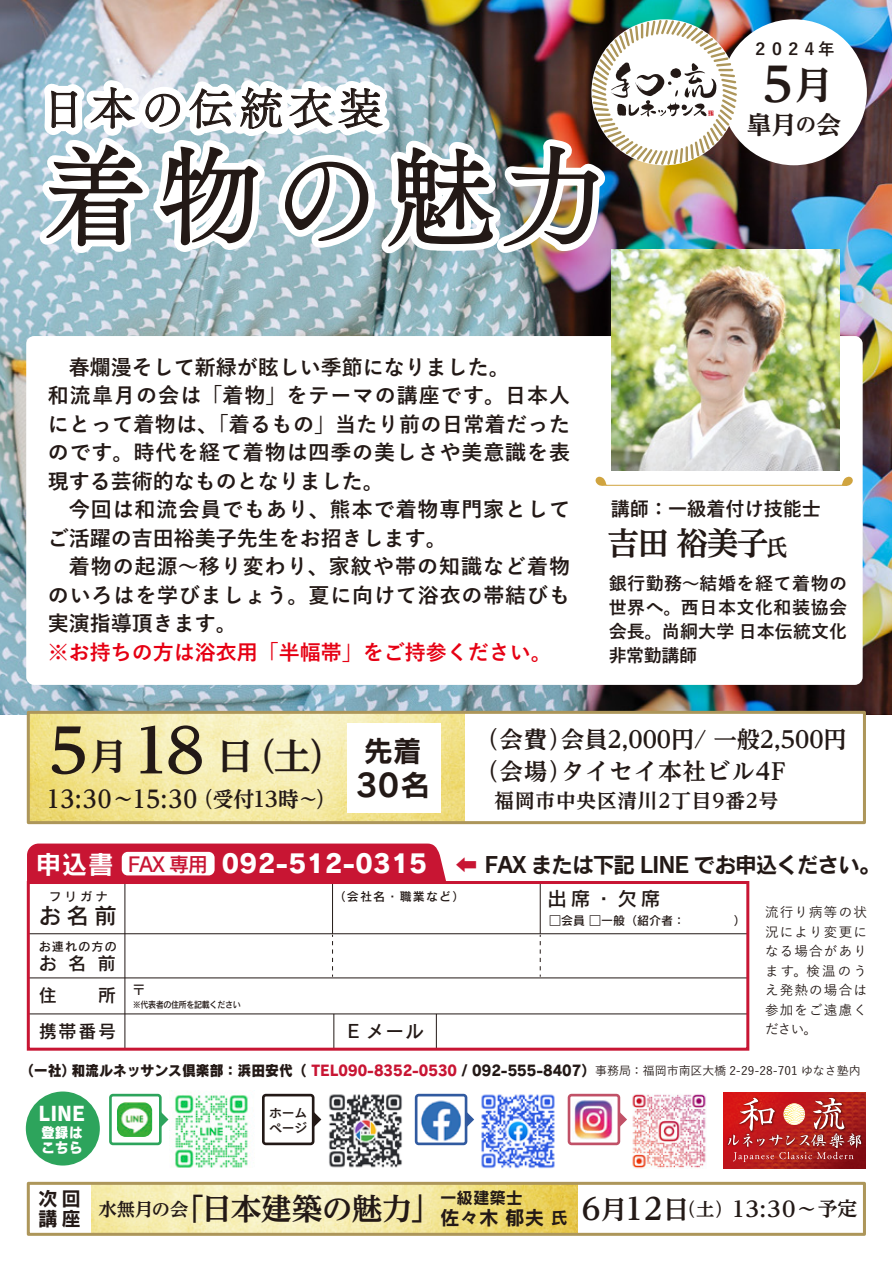
<style>
.page{position:relative;width:893px;height:1263px;background:#fff}
.page>*{position:absolute;margin:0;border:0;box-sizing:border-box;transform-origin:0 0}
.t1{font:109.5px "Tsuku Old Min Pro R";letter-spacing:.05em;color:#231916}
.t2{font:700 expanded 47.25px "UD Reimin Pro";color:#231916}
.t3{font:45px "Tsuku Old Min Pro R";letter-spacing:.1em;color:#231916}
.t4{font:700 36.45px "UD Reimin Pro";color:#231916}
.t5{font:700 31.65px "UD Reimin Pro";color:#231916}
.t6{font:31.2px "Rodin Pro B";color:#231916}
.t7{font:700 30px "UD Reimin Pro";letter-spacing:-.015em;color:#231916}
.t8{font:29.25px "Rodin Pro B";color:#231916}
.t9{font:25.5px "Rodin Pro B";color:#fff}
.t10{font:700 expanded 24.6px "UD Reimin Pro";color:#231916}
.t11{font:700 24px "UD Reimin Pro";letter-spacing:.035em;color:#231916;scale:.93 1}
.t12{font:700 23.1px/31.5px "UD Reimin Pro";letter-spacing:.05em;color:#231916}
.t13{font:22.35px "Rodin Pro DB";color:#231916}
.t14{font:21.75px "Rodin Pro B";letter-spacing:-.05em;color:#231916}
.t15{font:700 21.45px "UD Reimin Pro";color:#231916}
.t16{font:700 21px/28.5px "Yu Go";letter-spacing:.04em;color:#231916}
.t17{font:700 21px "Yu Go";color:#e60013}
.t18{font:700 19.5px "UD Reimin Pro";letter-spacing:.05em;color:#231916}
.t19{font:700 19.5px "Yu Go";color:#231916}
.t20{font:19.5px "Rodin Pro B";color:#231916}
.t21{font:19.5px "Rodin Pro DB";color:#231916}
.t22{font:19.5px "Rodin Cattleya Pro EB";color:#fff;scale:.95 1}
.t23{font:700 18px/24px "Yu Go";letter-spacing:.03em;color:#231916;text-align:justify}
.t24{font:18px "Rodin Pro DB";letter-spacing:.1em;color:#231916}
.t25{font:16.5px "Rodin Pro B";color:#231916}
.t26{font:700 16.5px "Yu Go";color:#231916}
.t27{font:14.55px "Rodin Pro EB";color:#231916;scale:.95 1}
.t28{font:14.55px/15px "Rodin Cattleya Pro EB";color:#fff;scale:.95 1}
.t29{font:500 13.5px/19.5px "Yu Go";letter-spacing:.09em;color:#231916;text-align:justify}
.t30{font:13.5px/15px "Tsuku Go Pro B";letter-spacing:-.05em;color:#231916}
.t31{font:13.5px "Rodin Pro DB";color:#231916}
.t32{font:12px "Rodin Pro DB";letter-spacing:.1em;color:#231916}
.t33{font:9px "Rodin Pro DB";letter-spacing:-.05em;color:#231916;scale:.9 1}
.s1{font-size:37.5px}
.s2{font-size:20.55px}
.s3{font-size:22.8px}
.s4{font-size:61.2px}
.s5{font-size:21px}
.s6{font-size:29.25px}
.s7{font-family:"Rodin Pro DB";font-size:19.95px;color:#c81533}
.s8{font-family:"Rodin Pro EB";font-size:25.2px;color:#fff}
.s9{font-family:"Koz Go Pr 6 N";color:#c81533}
.s10{color:#c81533}
.s11{font-family:"Yu Go";font-weight:500;font-size:11.85px}
.s12{font-size:25.5px}
.s13{font-size:16.5px}
.s14{font-size:19.65px}
</style>
<div class="page">
<img style="left:0;top:0;width:892px;height:715px">
<img style="left:574px;top:1100px;width:39px;height:40px">
<img style="left:421px;top:1100px;width:41px;height:41px">
<div style="left:27px;top:843px;width:419px;height:38px;background:#c81533"></div>
<hr style="left:28px;top:933px;width:720px;height:1px;background:#231916">
<hr style="left:28px;top:977px;width:720px;height:1px;background:#231916">
<hr style="left:28px;top:1013px;width:720px;height:1px;background:#231916">
<hr style="left:124px;top:882px;width:1px;height:167px;background:#231916">
<hr style="left:540px;top:882px;width:1px;height:52px;background:#231916">
<hr style="left:332px;top:882px;width:1px;height:52px;background:#231916">
<svg style="left:540px;top:935px;width:1px;height:42px"></svg>
<svg style="left:332px;top:935px;width:1px;height:42px"></svg>
<hr style="left:333px;top:1014px;width:1px;height:35px;background:#231916">
<hr style="left:436px;top:1014px;width:1px;height:35px;background:#231916">
<div style="left:122px;top:852px;width:93px;height:23px;background:#fff;border-radius:6px"></div>
<div style="left:27px;top:881px;width:722px;height:170px;border:3px solid #c81533"></div>
<svg style="left:723px;top:1092px;width:142px;height:76px;background:#b21718"></svg>
<img style="left:737px;top:1095px;width:110px;height:3px">
<img style="left:726px;top:1132px;width:138px;height:19px">
<img style="left:728px;top:1098px;width:133px;height:64px">
<div style="left:26px;top:336px;width:837px;height:349px;background:#fff;border-radius:8px"></div>
<svg style="left:842px;top:476px;width:11px;height:10px"></svg>
<svg style="left:595px;top:476px;width:12px;height:10px"></svg>
<hr style="left:606px;top:485px;width:236px;height:1px;background:#d0a43f">
<div style="left:721px;top:19px;width:146px;height:146px;background:#fff;border-radius:50%"></div>
<img style="left:329px;top:1094px;width:73px;height:74px">
<div style="left:109px;top:1094px;width:53px;height:51px;border:3px solid #2da45c;border-radius:3px"></div>
<img style="left:481px;top:1094px;width:74px;height:75px">
<img style="left:632px;top:1094px;width:74px;height:74px">
<img style="left:91px;top:1186px;width:487px;height:46px">
<div style="left:262px;top:1094px;width:52px;height:51px;border:3px solid #231916;border-radius:3px"></div>
<svg style="left:313px;top:1111px;width:8px;height:17px"></svg>
<div style="left:415px;top:1094px;width:52px;height:51px;border:3px solid #315aa0;border-radius:3px"></div>
<svg style="left:466px;top:1111px;width:8px;height:17px"></svg>
<div style="left:568px;top:1094px;width:52px;height:51px;border:3px solid #c15167;border-radius:3px"></div>
<svg style="left:619px;top:1111px;width:8px;height:17px"></svg>
<img style="left:117px;top:1102px;width:14px;height:35px">
<div style="left:26px;top:1091px;width:74px;height:74px;background:#2da45c;border-radius:50%"></div>
<img style="left:31px;top:715px;width:434px;height:105px">
<div style="left:348px;top:723px;width:93px;height:90px;background:#fff"></div>
<div style="left:27px;top:711px;width:839px;height:113px;border:3px solid #ad965a"></div>
<div style="left:27px;top:1182px;width:839px;height:54px;border:3px solid #ad965a"></div>
<svg style="left:37px;top:265px;width:59px;height:786px"></svg>
<svg style="left:131px;top:265px;width:79px;height:971px"></svg>
<svg style="left:210px;top:265px;width:95px;height:971px"></svg>
<svg style="left:298px;top:265px;width:99px;height:540px"></svg>
<img style="left:0;top:0;width:739px;height:265px">
<img style="left:611px;top:250px;width:228px;height:221px">
<h3 class="t3" style="left:41px;top:74px;width:343px">日本の伝統衣装</h3>
<h1 class="t1" style="left:41px;top:114px;width:571px">着物の魅力</h1>
<p class="t26" style="left:752px;top:40px;width:84px">２０２４年</p>
<h2 class="t2" style="left:763px;top:46px;width:71px">5<span class="s1">月</span></h2>
<p class="t10" style="left:747px;top:104px;width:96px">皐月<span class="s2">の</span>会</p>
<p class="t16" style="left:48px;top:353px;width:524px;text-indent:21px">春爛漫そして新緑が眩しい季節になりました。<br>和流皐月の会は「着物」をテーマの講座です。日本人にとって着物は、「着るもの」当たり前の日常着だったのです。時代を経て着物は四季の美しさや美意識を表現する芸術的なものとなりました。<br>　今回は和流会員でもあり、熊本で着物専門家としてご活躍の吉田裕美子先生をお招きします。<br>　着物の起源～移り変わり、家紋や帯の知識など着物のいろはを学びましょう。夏に向けて浴衣の帯結びも実演指導頂きます。</p>
<p class="t17" style="left:48px;top:640px;width:505px">※お持ちの方は浴衣用「半幅帯」をご持参ください。</p>
<p class="t19" style="left:611px;top:497px;width:212px">講師：一級着付け技能士</p>
<h3 class="t5" style="left:607px;top:517px;width:182px">吉田 裕美子<span class="s3">氏</span></h3>
<p class="t23" style="left:609px;top:572px;width:240px">銀行勤務～結婚を経て着物の世界へ。西日本文化和装協会会長。尚絅大学 日本伝統文化非常勤講師</p>
<h3 class="t4" style="left:49px;top:726px;width:297px"><span class="s4">5</span>月 <span class="s4">18</span> 日（土）</h3>
<p class="t11" style="left:47px;top:779px;width:313px">13:30～15:30<span class="s5">（受付13時～）</span></p>
<h3 class="t8" style="left:364px;top:731px;width:60px">先着</h3>
<h3 class="t6" style="left:356px;top:764px;width:75px">30<span class="s6">名</span></h3>
<p class="t12" style="left:476px;top:723px;width:373px">（会費）会員2,000円/ 一般2,500円（会場）タイセイ本社ビル4F</p>
<p class="t18" style="left:495px;top:784px;width:285px">福岡市中央区清川2丁目9番2号</p>
<p class="t9" style="left:36px;top:847px;width:79px">申込書</p>
<p class="t14" style="left:128px;top:851px;width:755px"><span class="s7">FAX 専用</span> <span class="s8">092-512-0315</span> <span class="s9">⇦</span> FAX または下記 LINE でお申込ください。</p>
<p class="t32" style="left:49px;top:888px;width:60px">フリガナ</p>
<p class="t32" style="left:334px;top:888px;width:132px">（会社名・職業など）</p>
<p class="t21" style="left:547px;top:886px;width:115px">出席・欠席</p>
<p class="t32" style="left:549px;top:913px;width:198px">□会員 □一般（紹介者：　 　　）</p>
<p class="t13" style="left:39px;top:900px;width:80px">お名前</p>
<p class="t32" style="left:39px;top:938px;width:79px">お連れの方の</p>
<p class="t24" style="left:39px;top:951px;width:79px">お名前</p>
<p class="t24" style="left:39px;top:983px;width:79px">住　　所</p>
<p class="t31" style="left:132px;top:981px;width:15px">〒</p>
<p class="t33" style="left:133px;top:998px;width:122px">※代表者の住所を記載ください</p>
<p class="t24" style="left:39px;top:1020px;width:79px">携帯番号</p>
<p class="t24" style="left:348px;top:1020px;width:77px">E メール</p>
<p class="t29" style="left:765px;top:901px;width:103px">流行り病等の状況により変更になる場合があります。検温のうえ発熱の場合は参加をご遠慮ください。</p>
<p class="t27" style="left:20px;top:1060px;width:886px">（一社）和流ルネッサンス倶楽部：浜田安代（ <span class="s10">TEL090-8352-0530</span> / 092-555-8407）<span class="s11">事務局：福岡市南区大橋 2-29-28-701 ゆなさ塾内</span></p>
<p class="t22" style="left:39px;top:1100px;width:50px">LINE</p>
<p class="t28" style="left:41px;top:1124px;width:45px">登録はこちら</p>
<p class="t30" style="left:269px;top:1104px;width:41px">ホームページ</p>
<p class="t20" style="left:38px;top:1186px;width:44px">次回</p>
<h3 class="t7" style="left:99px;top:1184px;width:344px"><sup>水無月の会</sup>「日本建築の魅力」</h3>
<h3 class="t7" style="left:582px;top:1184px;width:153px">6<span class="s12">月</span>12<span class="s12">日</span><sup>（土）</sup></h3>
<p class="t25" style="left:440px;top:1187px;width:84px">一級建築士</p>
<p class="t20" style="left:440px;top:1205px;width:129px">佐々木 郁夫 <span class="s13">氏</span></p>
<p class="t20" style="left:38px;top:1205px;width:44px">講座</p>
<p class="t15" style="left:732px;top:1191px;width:127px">13:30～<span class="s14">予定</span></p>
</div>
